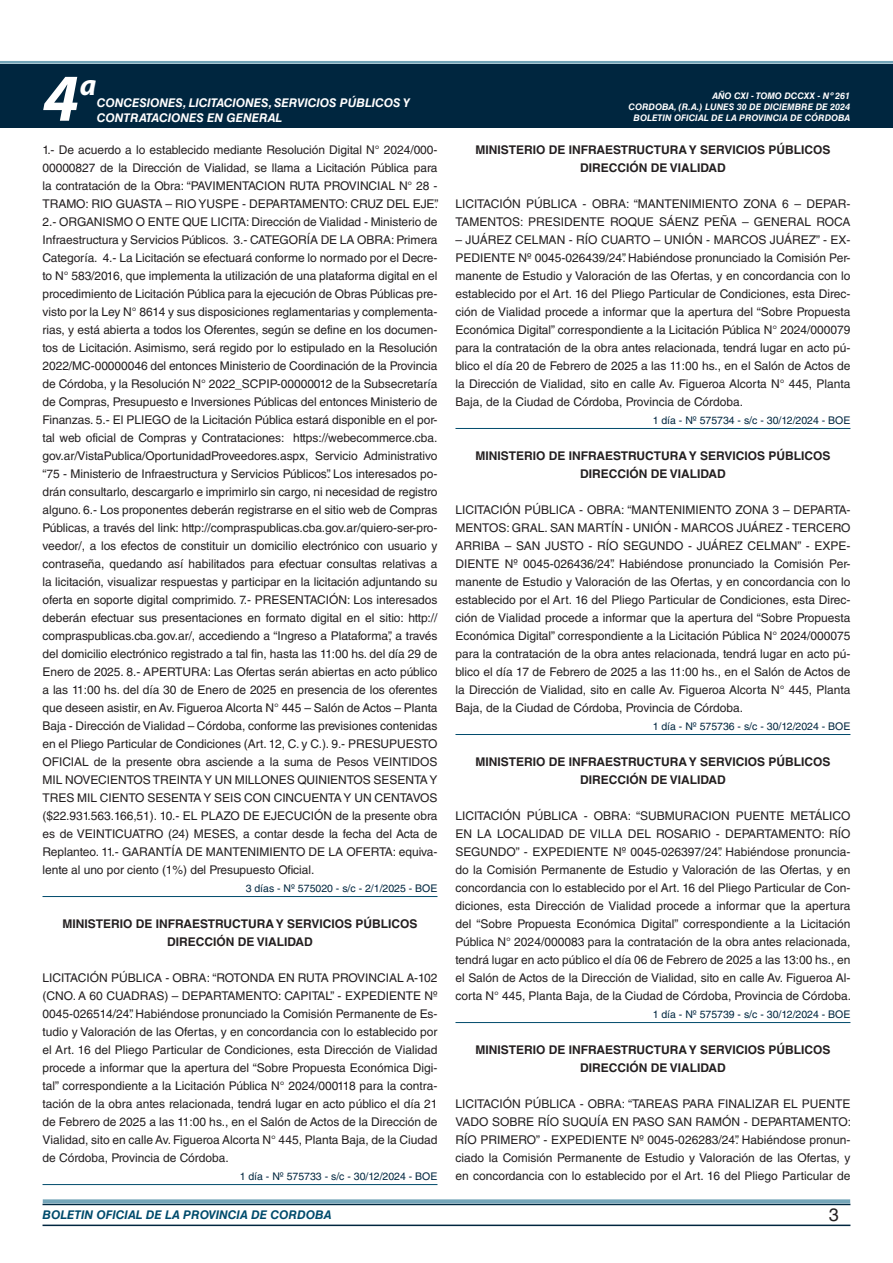
<style>
.page{position:relative;width:893px;height:1263px;background:#fff}
.page>*{position:absolute;margin:0;border:0;box-sizing:border-box;transform-origin:0 0}
.t1{font:italic 700 67.5px "Myriad Pro";color:#fff}
.t2{font:italic 700 30px "Myriad Pro";color:#fff}
.t3{font:18px "Helvetica LT Std";color:#231f20}
.TEXTO_BASE{font:12px/18px "Helvetica LT Std";color:#231f20;text-align:justify}
.RESUELVE{font:700 12px "Helvetica LT Std";color:#231f20}
.t4{font:italic 700 12px/14.4px "Helvetica LT Std";color:#fff}
.t5{font:italic 700 12px "Helvetica LT Std";color:#004b6c}
.FECHA_DE_VENCIMIENTO{font:10.5px "Helvetica LT Std";color:#00263f}
.t6{font:italic 700 9px/10.8px "Helvetica LT Std";color:#fff;text-align:right}
</style>
<div class="page">
<div style="left:0;top:61px;width:893px;height:6px;background:#fff;opacity:.75"></div>
<hr style="left:43px;top:1224px;width:807px;height:2px;background:#00263f">
<div style="left:42px;top:1198px;width:809px;height:8px;background:#fff;opacity:.75"></div>
<div style="left:0;top:64px;width:893px;height:64px;background:#00263f"></div>
<hr style="left:43px;top:896px;width:394px;height:1px;background:#004b6c">
<hr style="left:43px;top:1184px;width:394px;height:1px;background:#004b6c">
<hr style="left:455px;top:428px;width:395px;height:1px;background:#004b6c">
<hr style="left:455px;top:734px;width:395px;height:1px;background:#004b6c">
<hr style="left:455px;top:1022px;width:395px;height:1px;background:#004b6c">
<h1 class="t1" style="left:43px;top:54px;width:38px">4</h1>
<h2 class="t2" style="left:80px;top:66px;width:18px">a</h2>
<p class="t4" style="left:97px;top:96px;width:315px">CONCESIONES, LICITACIONES, SERVICIOS PÚBLICOS Y<br>CONTRATACIONES EN GENERAL</p>
<p class="TEXTO_BASE" style="left:43px;top:141px;width:398px">1.- De acuerdo a lo establecido mediante Resolución Digital N° 2024/000- 00000827 de la Dirección de Vialidad, se llama a Licitación Pública para la contratación de la Obra: “PAVIMENTACION RUTA PROVINCIAL N° 28 - TRAMO: RIO GUASTA – RIO YUSPE - DEPARTAMENTO: CRUZ DEL EJE”.<br>2.- ORGANISMO O ENTE QUE LICITA: Dirección de Vialidad - Ministerio de Infraestructura y Servicios Públicos. 3.- CATEGORÍA DE LA OBRA: Primera Categoría. 4.- La Licitación se efectuará conforme lo normado por el Decre&shy;to N° 583/2016, que implementa la utilización de una plataforma digital en el procedimiento de Licitación Pública para la ejecución de Obras Públicas pre&shy;visto por la Ley N° 8614 y sus disposiciones reglamentarias y complementa&shy;rias, y está abierta a todos los Oferentes, según se define en los documen&shy;tos de Licitación. Asimismo, será regido por lo estipulado en la Resolución 2022/MC-00000046 del entonces Ministerio de Coordinación de la Provincia de Córdoba, y la Resolución N° 2022_SCPIP-00000012 de la Subsecretaría de Compras, Presupuesto e Inversiones Públicas del entonces Ministerio de Finanzas. 5.- El PLIEGO de la Licitación Pública estará disponible en el por&shy;tal web oficial de Compras y Contrataciones: https://webecommerce.cba. gov.ar/VistaPublica/OportunidadProveedores.aspx, Servicio Administrativo “75 - Ministerio de Infraestructura y Servicios Públicos”. Los interesados po&shy;drán consultarlo, descargarlo e imprimirlo sin cargo, ni necesidad de registro alguno. 6.- Los proponentes deberán registrarse en el sitio web de Compras Públicas, a través del link: http://compraspublicas.cba.gov.ar/quiero-ser-pro&shy;veedor/, a los efectos de constituir un domicilio electrónico con usuario y contraseña, quedando así habilitados para efectuar consultas relativas a la licitación, visualizar respuestas y participar en la licitación adjuntando su oferta en soporte digital comprimido. 7.- PRESENTACIÓN: Los interesados deberán efectuar sus presentaciones en formato digital en el sitio: http:// compraspublicas.cba.gov.ar/, accediendo a “Ingreso a Plataforma”, a través del domicilio electrónico registrado a tal fin, hasta las 11:00 hs. del día 29 de Enero de 2025. 8.- APERTURA: Las Ofertas serán abiertas en acto público a las 11:00 hs. del día 30 de Enero de 2025 en presencia de los oferentes que deseen asistir, en Av. Figueroa Alcorta N° 445 – Salón de Actos – Planta Baja - Dirección de Vialidad – Córdoba, conforme las previsiones contenidas en el Pliego Particular de Condiciones (Art. 12, C. y C.). 9.- PRESUPUESTO OFICIAL de la presente obra asciende a la suma de Pesos VEINTIDOS MIL NOVECIENTOS TREINTA Y UN MILLONES QUINIENTOS SESENTA Y TRES MIL CIENTO SESENTA Y SEIS CON CINCUENTA Y UN CENTAVOS ($22.931.563.166,51). 10.- EL PLAZO DE EJECUCIÓN de la presente obra es de VEINTICUATRO (24) MESES, a contar desde la fecha del Acta de Replanteo. 11.- GARANTÍA DE MANTENIMIENTO DE LA OFERTA: equiva&shy;lente al uno por ciento (1%) del Presupuesto Oficial.</p>
<p class="FECHA_DE_VENCIMIENTO" style="left:246px;top:882px;width:193px">3 días - Nº 575020 - s/c - 2/1/2025 - BOE</p>
<p class="RESUELVE" style="left:63px;top:916px;width:356px">MINISTERIO DE INFRAESTRUCTURA Y SERVICIOS PÚBLICOS</p>
<p class="RESUELVE" style="left:167px;top:934px;width:147px">DIRECCIÓN DE VIALIDAD</p>
<p class="TEXTO_BASE" style="left:43px;top:969px;width:396px">LICITACIÓN PÚBLICA - OBRA: “ROTONDA EN RUTA PROVINCIAL A-102 (CNO. A 60 CUADRAS) – DEPARTAMENTO: CAPITAL” - EXPEDIENTE Nº 0045-026514/24”. Habiéndose pronunciado la Comisión Permanente de Es&shy;tudio y Valoración de las Ofertas, y en concordancia con lo establecido por el Art. 16 del Pliego Particular de Condiciones, esta Dirección de Vialidad procede a informar que la apertura del “Sobre Propuesta Económica Digi&shy;tal” correspondiente a la Licitación Pública N° 2024/000118 para la contra&shy;tación de la obra antes relacionada, tendrá lugar en acto público el día 21 de Febrero de 2025 a las 11:00 hs., en el Salón de Actos de la Dirección de Vialidad, sito en calle Av. Figueroa Alcorta N° 445, Planta Baja, de la Ciudad de Córdoba, Provincia de Córdoba.</p>
<p class="FECHA_DE_VENCIMIENTO" style="left:240px;top:1170px;width:199px">1 día - Nº 575733 - s/c - 30/12/2024 - BOE</p>
<p class="t6" style="left:629px;top:91px;width:223px">AÑO CXI - TOMO DCCXX - Nº 261<br>CORDOBA, (R.A.) LUNES 30 DE DICIEMBRE DE 2024</p>
<p class="t6" style="left:634px;top:112px;width:218px">BOLETIN OFICIAL DE LA PROVINCIA DE CÓRDOBA</p>
<p class="RESUELVE" style="left:476px;top:142px;width:356px">MINISTERIO DE INFRAESTRUCTURA Y SERVICIOS PÚBLICOS</p>
<p class="RESUELVE" style="left:580px;top:160px;width:147px">DIRECCIÓN DE VIALIDAD</p>
<p class="TEXTO_BASE" style="left:455px;top:195px;width:396px">LICITACIÓN PÚBLICA - OBRA: “MANTENIMIENTO ZONA 6 – DEPAR-<br>TAMENTOS: PRESIDENTE ROQUE SÁENZ PEÑA – GENERAL ROCA</p>
<p class="TEXTO_BASE" style="left:455px;top:231px;width:396px">– JUÁREZ CELMAN - RÍO CUARTO – UNIÓN - MARCOS JUÁREZ” - EX-PEDIENTE Nº 0045-026439/24”. Habiéndose pronunciado la Comisión Per&shy;manente de Estudio y Valoración de las Ofertas, y en concordancia con lo establecido por el Art. 16 del Pliego Particular de Condiciones, esta Direc&shy;ción de Vialidad procede a informar que la apertura del “Sobre Propuesta Económica Digital” correspondiente a la Licitación Pública N° 2024/000079 para la contratación de la obra antes relacionada, tendrá lugar en acto pú&shy;blico el día 20 de Febrero de 2025 a las 11:00 hs., en el Salón de Actos de la Dirección de Vialidad, sito en calle Av. Figueroa Alcorta N° 445, Planta Baja, de la Ciudad de Córdoba, Provincia de Córdoba.</p>
<p class="FECHA_DE_VENCIMIENTO" style="left:653px;top:414px;width:199px">1 día - Nº 575734 - s/c - 30/12/2024 - BOE</p>
<p class="RESUELVE" style="left:476px;top:448px;width:356px">MINISTERIO DE INFRAESTRUCTURA Y SERVICIOS PÚBLICOS</p>
<p class="RESUELVE" style="left:580px;top:466px;width:147px">DIRECCIÓN DE VIALIDAD</p>
<p class="TEXTO_BASE" style="left:455px;top:501px;width:396px">LICITACIÓN PÚBLICA - OBRA: “MANTENIMIENTO ZONA 3 – DEPARTA-MENTOS: GRAL. SAN MARTÍN - UNIÓN - MARCOS JUÁREZ - TERCERO ARRIBA – SAN JUSTO - RÍO SEGUNDO - JUÁREZ CELMAN” - EXPE-DIENTE Nº 0045-026436/24”. Habiéndose pronunciado la Comisión Per&shy;manente de Estudio y Valoración de las Ofertas, y en concordancia con lo establecido por el Art. 16 del Pliego Particular de Condiciones, esta Direc&shy;ción de Vialidad procede a informar que la apertura del “Sobre Propuesta Económica Digital” correspondiente a la Licitación Pública N° 2024/000075 para la contratación de la obra antes relacionada, tendrá lugar en acto pú&shy;blico el día 17 de Febrero de 2025 a las 11:00 hs., en el Salón de Actos de la Dirección de Vialidad, sito en calle Av. Figueroa Alcorta N° 445, Planta Baja, de la Ciudad de Córdoba, Provincia de Córdoba.</p>
<p class="FECHA_DE_VENCIMIENTO" style="left:653px;top:720px;width:199px">1 día - Nº 575736 - s/c - 30/12/2024 - BOE</p>
<p class="RESUELVE" style="left:476px;top:754px;width:356px">MINISTERIO DE INFRAESTRUCTURA Y SERVICIOS PÚBLICOS</p>
<p class="RESUELVE" style="left:580px;top:772px;width:147px">DIRECCIÓN DE VIALIDAD</p>
<p class="TEXTO_BASE" style="left:455px;top:807px;width:397px">LICITACIÓN PÚBLICA - OBRA: “SUBMURACION PUENTE METÁLICO EN LA LOCALIDAD DE VILLA DEL ROSARIO - DEPARTAMENTO: RÍO SEGUNDO” - EXPEDIENTE Nº 0045-026397/24”. Habiéndose pronuncia&shy;do la Comisión Permanente de Estudio y Valoración de las Ofertas, y en concordancia con lo establecido por el Art. 16 del Pliego Particular de Con&shy;diciones, esta Dirección de Vialidad procede a informar que la apertura del “Sobre Propuesta Económica Digital” correspondiente a la Licitación Pública N° 2024/000083 para la contratación de la obra antes relacionada, tendrá lugar en acto público el día 06 de Febrero de 2025 a las 13:00 hs., en el Salón de Actos de la Dirección de Vialidad, sito en calle Av. Figueroa Al&shy;corta N° 445, Planta Baja, de la Ciudad de Córdoba, Provincia de Córdoba.</p>
<p class="FECHA_DE_VENCIMIENTO" style="left:653px;top:1008px;width:199px">1 día - Nº 575739 - s/c - 30/12/2024 - BOE</p>
<p class="RESUELVE" style="left:476px;top:1042px;width:356px">MINISTERIO DE INFRAESTRUCTURA Y SERVICIOS PÚBLICOS</p>
<p class="RESUELVE" style="left:580px;top:1060px;width:147px">DIRECCIÓN DE VIALIDAD</p>
<p class="TEXTO_BASE" style="left:455px;top:1095px;width:397px">LICITACIÓN PÚBLICA - OBRA: “TAREAS PARA FINALIZAR EL PUENTE VADO SOBRE RÍO SUQUÍA EN PASO SAN RAMÓN - DEPARTAMENTO:<br>RÍO PRIMERO” - EXPEDIENTE Nº 0045-026283/24”. Habiéndose pronun&shy;ciado la Comisión Permanente de Estudio y Valoración de las Ofertas, y en concordancia con lo establecido por el Art. 16 del Pliego Particular de</p>
<p class="t5" style="left:43px;top:1208px;width:290px">BOLETIN OFICIAL DE LA PROVINCIA DE CORDOBA</p>
<h3 class="t3" style="left:829px;top:1204px;width:12px">3</h3>
</div>
